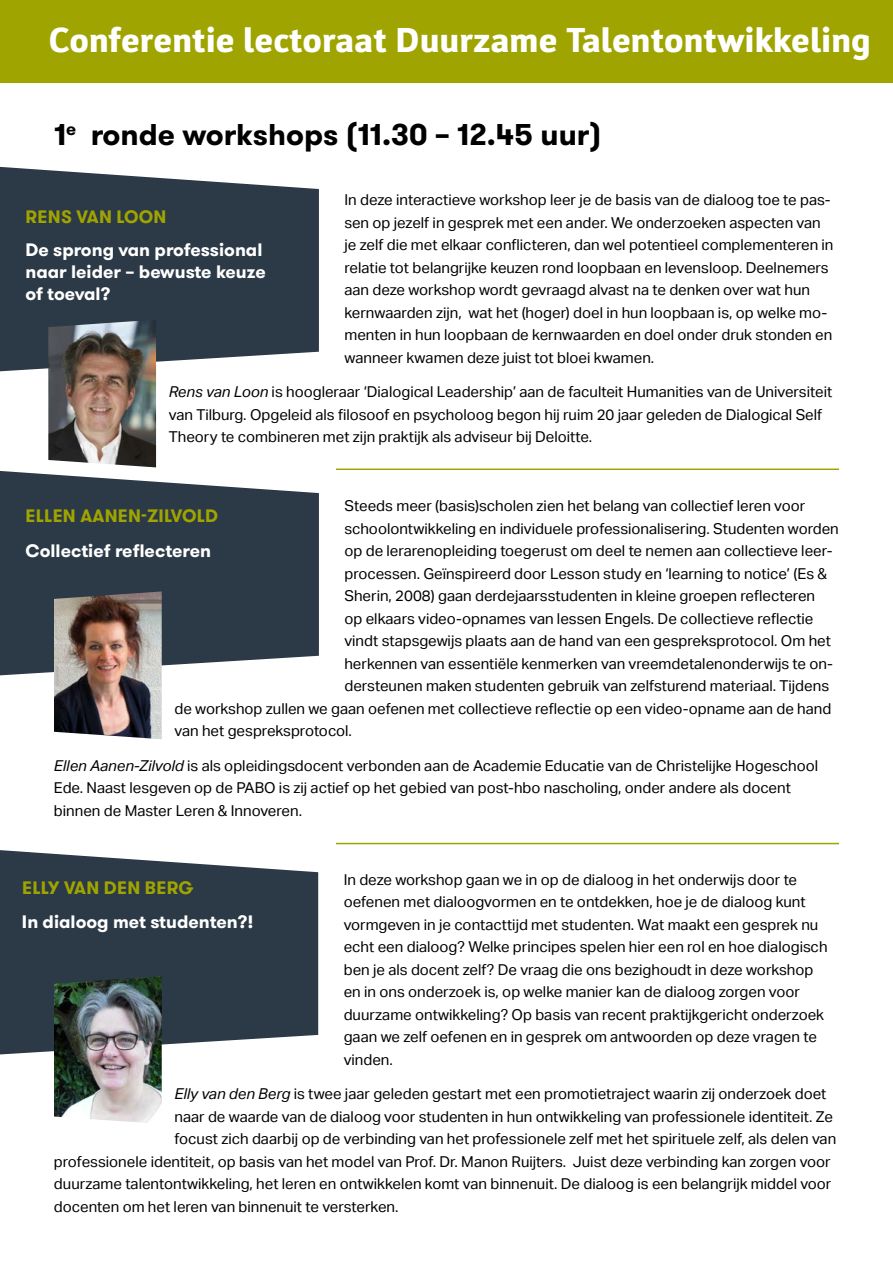
<style>
.page{position:relative;width:893px;height:1263px;background:#fff}
.page>*{position:absolute;margin:0;border:0;box-sizing:border-box;transform-origin:0 0}
.t1{font:700 36px "Insider";color:#fff}
.t2{font:700 30px "GT Walsheim Pro";color:#000}
.t3{font:700 18px/21.6px "GT Walsheim Pro";color:#fff}
.t4{font:700 18px "GT Walsheim Pro";letter-spacing:.015em;color:#9fa400}
.t5{font:15px/22.5px "Aktiv Grotesk";color:#000}
.s1{font-style:italic}
</style>
<div class="page">
<svg style="left:0;top:850px;width:318px;height:204px;background:#414d58"></svg>
<svg style="left:0;top:471px;width:319px;height:204px;background:#424d59"></svg>
<svg style="left:0;top:167px;width:319px;height:204px;background:#404c58"></svg>
<hr style="left:336px;top:468px;width:503px;height:2px;background:#9fa400">
<hr style="left:336px;top:843px;width:503px;height:1px;background:#9fa400">
<div style="left:0;top:0;width:893px;height:83px;background:#9fa400"></div>
<img style="left:48px;top:320px;width:108px;height:147px">
<img style="left:54px;top:591px;width:108px;height:148px">
<img style="left:54px;top:976px;width:108px;height:147px">
<h1 class="t1" style="left:48px;top:17px;width:824px">Conferentie lectoraat Duurzame Talentontwikkeling</h1>
<h2 class="t2" style="left:54px;top:114px;width:549px">1<sup>e</sup> ronde workshops (11.30 – 12.45 uur)</h2>
<p class="t5" style="left:344px;top:189px;width:491px">In deze interactieve workshop leer je de basis van de dialoog toe te pas&shy;sen op jezelf in gesprek met een ander. We onderzoeken aspecten van je zelf die met elkaar conflicteren, dan wel potentieel complementeren in relatie tot belangrijke keuzen rond loopbaan en levensloop. Deelnemers aan deze workshop wordt gevraagd alvast na te denken over wat hun kernwaarden zijn, wat het (hoger) doel in hun loopbaan is, op welke mo&shy;menten in hun loopbaan de kernwaarden en doel onder druk stonden en wanneer kwamen deze juist tot bloei kwamen.</p>
<p class="t5" style="left:169px;top:381px;width:665px"><span class="s1">Rens van Loon</span> is hoogleraar ‘Dialogical Leadership’ aan de faculteit Humanities van de Universiteit van Tilburg. Opgeleid als filosoof en psycholoog begon hij ruim 20 jaar geleden de Dialogical Self<br>Theory te combineren met zijn praktijk als adviseur bij Deloitte.</p>
<p class="t4" style="left:26px;top:205px;width:142px">RENS VAN LOON</p>
<p class="t3" style="left:26px;top:239px;width:242px">De sprong van professional naar leider – bewuste keuze of toeval?</p>
<p class="t5" style="left:344px;top:495px;width:462px">Steeds meer (basis)scholen zien het belang van collectief leren voor</p>
<p class="t5" style="left:344px;top:517px;width:496px">schoolontwikkeling en individuele professionalisering. Studenten worden</p>
<p class="t5" style="left:344px;top:540px;width:490px">op de lerarenopleiding toegerust om deel te nemen aan collectieve leer-</p>
<p class="t5" style="left:344px;top:562px;width:484px">processen. Geïnspireerd door Lesson study en ‘learning to notice’ (Es &amp;</p>
<p class="t5" style="left:344px;top:585px;width:472px">Sherin, 2008) gaan derdejaarsstudenten in kleine groepen reflecteren</p>
<p class="t5" style="left:344px;top:607px;width:471px">op elkaars video-opnames van lessen Engels. De collectieve reflectie</p>
<p class="t5" style="left:344px;top:630px;width:488px">vindt stapsgewijs plaats aan de hand van een gespreksprotocol. Om het</p>
<p class="t5" style="left:344px;top:652px;width:490px">herkennen van essentiële kenmerken van vreemdetalenonderwijs te on-</p>
<p class="t5" style="left:344px;top:675px;width:486px">dersteunen maken studenten gebruik van zelfsturend materiaal. Tijdens</p>
<p class="t5" style="left:174px;top:697px;width:658px">de workshop zullen we gaan oefenen met collectieve reflectie op een video-opname aan de hand</p>
<p class="t5" style="left:174px;top:720px;width:179px">van het gespreksprotocol.</p>
<p class="t5" style="left:54px;top:754px;width:766px"><span class="s1">Ellen Aanen-Zilvold</span> is als opleidingsdocent verbonden aan de Academie Educatie van de Christelijke Hogeschool<br>Ede. Naast lesgeven op de PABO is zij actief op het gebied van post-hbo nascholing, onder andere als docent binnen de Master Leren &amp; Innoveren.</p>
<p class="t4" style="left:26px;top:504px;width:194px">ELLEN AANEN-ZILVOLD</p>
<p class="t3" style="left:26px;top:540px;width:187px">Collectief reflecteren</p>
<p class="t5" style="left:344px;top:868px;width:485px">In deze workshop gaan we in op de dialoog in het onderwijs door te oefenen met dialoogvormen en te ontdekken, hoe je de dialoog kunt vormgeven in je contacttijd met studenten. Wat maakt een gesprek nu echt een dialoog? Welke principes spelen hier een rol en hoe dialogisch ben je als docent zelf? De vraag die ons bezighoudt in deze workshop en in ons onderzoek is, op welke manier kan de dialoog zorgen voor duurzame ontwikkeling? Op basis van recent praktijkgericht onderzoek gaan we zelf oefenen en in gesprek om antwoorden op deze vragen te vinden.</p>
<p class="t5" style="left:174px;top:1083px;width:653px"><span class="s1">Elly van den Berg</span> is twee jaar geleden gestart met een promotietraject waarin zij onderzoek doet</p>
<p class="t5" style="left:174px;top:1105px;width:660px">naar de waarde van de dialoog voor studenten in hun ontwikkeling van professionele identiteit. Ze</p>
<p class="t5" style="left:174px;top:1128px;width:663px">focust zich daarbij op de verbinding van het professionele zelf met het spirituele zelf, als delen van</p>
<p class="t5" style="left:54px;top:1150px;width:778px">professionele identiteit, op basis van het model van Prof. Dr. Manon Ruijters. Juist deze verbinding kan zorgen voor</p>
<p class="t5" style="left:54px;top:1173px;width:779px">duurzame talentontwikkeling, het leren en ontwikkelen komt van binnenuit. De dialoog is een belangrijk middel voor</p>
<p class="t5" style="left:54px;top:1195px;width:346px">docenten om het leren van binnenuit te versterken.</p>
<p class="t4" style="left:22px;top:876px;width:173px">ELLY VAN DEN BERG</p>
<p class="t3" style="left:22px;top:911px;width:233px">In dialoog met studenten?!</p>
</div>
